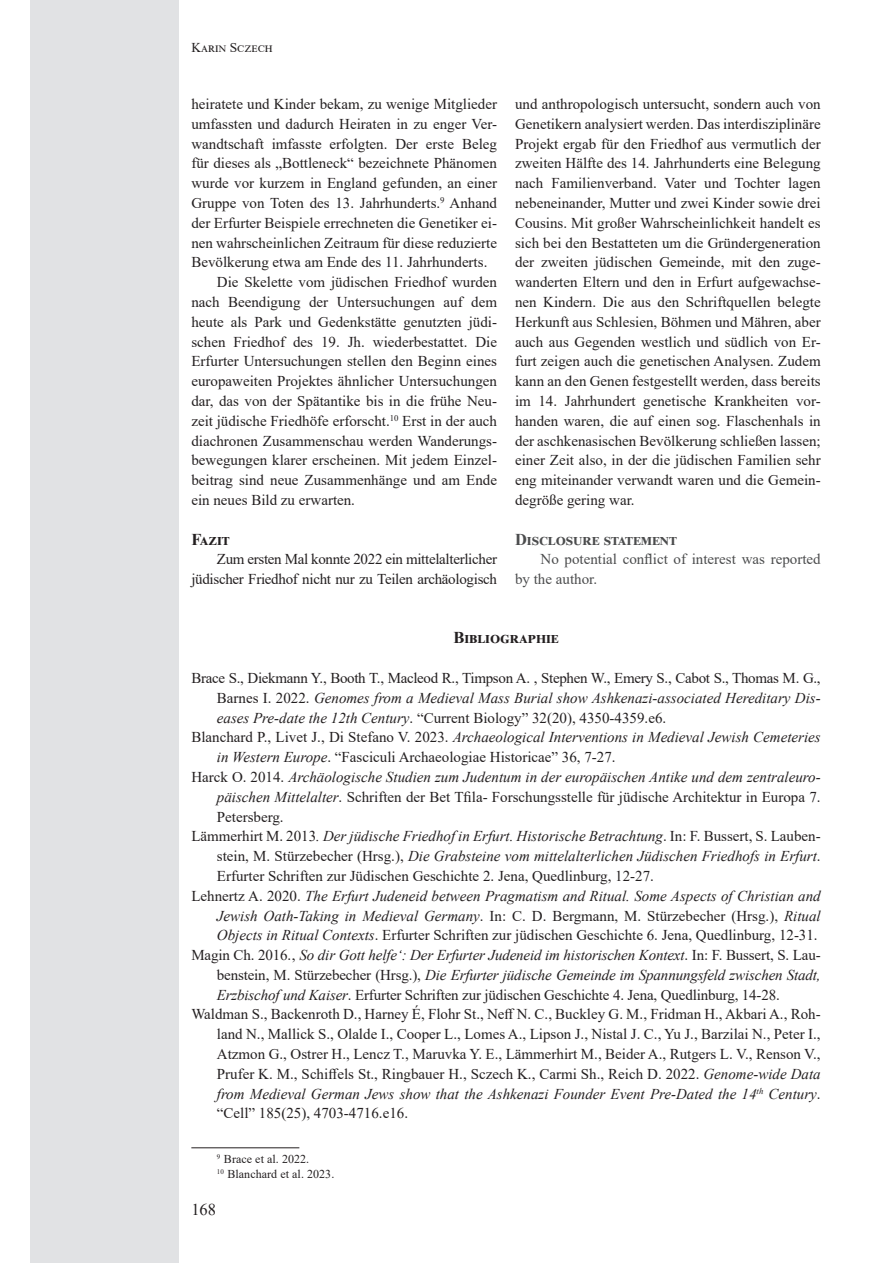
<style>
.page{position:relative;width:893px;height:1263px;background:#fff}
.page>*{position:absolute;margin:0;border:0;box-sizing:border-box;transform-origin:0 0}
.t1{font:700 16.5px "Times New Roman";color:#4b4c4d}
.t2{font:700 16.5px "Times New Roman";color:#231f20}
.t3{font:16.5px "Times New Roman";color:#231f20}
.t4{font:15px/19.8px "Times New Roman";color:#231f20;text-align:justify}
.t5{font:italic 15px/19.8px "Times New Roman";letter-spacing:-.01em;color:#231f20;text-align:justify}
.t6{font:15px/19.8px "Times New Roman";letter-spacing:-.02em;color:#231f20;text-align:right}
.t7{font:15px/19.8px "Times New Roman";color:#4b4c4d}
.t8{font:13.5px "Times New Roman";color:#231f20}
.przypis{font:12px "Times New Roman";letter-spacing:.005em;color:#231f20}
.s1{font-style:italic}
.s2{font-style:normal}
</style>
<div class="page">
<div style="left:30px;top:0;width:149px;height:1263px;background:#e1e2e4"></div>
<hr style="left:191px;top:1147px;width:108px;height:1px;background:#231f20">
<p class="t8" style="left:191px;top:38px;width:83px">Karin Sczech</p>
<p class="t4" style="left:191px;top:94px;width:307px">heiratete und Kinder bekam, zu wenige Mitglieder umfassten und dadurch Heiraten in zu enger Ver&shy;wandtschaft imfasste erfolgten. Der erste Beleg für dieses als „Bottleneck“ bezeichnete Phänomen wurde vor kurzem in England gefunden, an einer Gruppe von Toten des 13. Jahrhunderts.<sup>9</sup> Anhand der Erfurter Beispiele errechneten die Genetiker ei&shy;nen wahrscheinlichen Zeitraum für diese reduzierte Bevölkerung etwa am Ende des 11. Jahrhunderts.</p>
<p class="t4" style="left:191px;top:272px;width:307px;text-indent:26px">Die Skelette vom jüdischen Friedhof wurden nach Beendigung der Untersuchungen auf dem heute als Park und Gedenkstätte genutzten jüdi&shy;schen Friedhof des 19. Jh. wiederbestattet. Die Erfurter Untersuchungen stellen den Beginn eines europaweiten Projektes ähnlicher Untersuchungen dar, das von der Spätantike bis in die frühe Neu&shy;zeit jüdische Friedhöfe erforscht.<sup>10</sup> Erst in der auch diachronen Zusammenschau werden Wanderungs&shy;bewegungen klarer erscheinen. Mit jedem Einzel&shy;beitrag sind neue Zusammenhänge und am Ende ein neues Bild zu erwarten.</p>
<p class="t2" style="left:191px;top:527px;width:40px">Fazit</p>
<p class="t6" style="left:191px;top:549px;width:307px">Zum ersten Mal konnte 2022 ein mittelalterlicher jüdischer Friedhof nicht nur zu Teilen archäologisch</p>
<p class="t4" style="left:515px;top:94px;width:307px">und anthropologisch untersucht, sondern auch von Genetikern analysiert werden. Das interdisziplinäre Projekt ergab für den Friedhof aus vermutlich der zweiten Hälfte des 14. Jahrhunderts eine Belegung nach Familienverband. Vater und Tochter lagen nebeneinander, Mutter und zwei Kinder sowie drei Cousins. Mit großer Wahrscheinlichkeit handelt es sich bei den Bestatteten um die Gründergeneration der zweiten jüdischen Gemeinde, mit den zuge&shy;wanderten Eltern und den in Erfurt aufgewachse&shy;nen Kindern. Die aus den Schriftquellen belegte Herkunft aus Schlesien, Böhmen und Mähren, aber auch aus Gegenden westlich und südlich von Er&shy;furt zeigen auch die genetischen Analysen. Zudem kann an den Genen festgestellt werden, dass bereits im 14. Jahrhundert genetische Krankheiten vor&shy;handen waren, die auf einen sog. Flaschenhals in der aschkenasischen Bevölkerung schließen lassen; einer Zeit also, in der die jüdischen Familien sehr eng miteinander verwandt waren und die Gemein&shy;degröße gering war.</p>
<p class="t1" style="left:515px;top:527px;width:164px">Disclosure statement</p>
<p class="t7" style="left:515px;top:549px;width:307px;text-indent:26px">No potential conflict of interest was reported by the author.</p>
<p class="t2" style="left:453px;top:626px;width:107px">Bibliographie</p>
<p class="t4" style="left:217px;top:668px;width:605px;text-indent:-26px">Brace S., Diekmann Y., Booth T., Macleod R., Timpson A. , Stephen W., Emery S., Cabot S., Thomas M. G., Barnes I. 2022. <span class="s1">Genomes from a Medieval Mass Burial show Ashkenazi-associated Hereditary Dis&shy;eases Pre-date the 12th Century</span>. “Current Biology” 32(20), 4350-4359.e6.</p>
<p class="t4" style="left:217px;top:727px;width:605px;text-indent:-26px">Blanchard P., Livet J., Di Stefano V. 2023. <span class="s1">Archaeological Interventions in Medieval Jewish Cemeteries in Western Europe</span>. “Fasciculi Archaeologiae Historicae” 36, 7-27.</p>
<p class="t4" style="left:217px;top:766px;width:605px;text-indent:-26px">Harck O. 2014. <span class="s1">Archäologische Studien zum Judentum in der europäischen Antike und dem zentraleuro&shy;päischen Mittelalter</span>. Schriften der Bet Tfila- Forschungsstelle für jüdische Architektur in Europa 7.<br>Petersberg.</p>
<p class="t4" style="left:217px;top:826px;width:605px;text-indent:-26px">Lämmerhirt M. 2013<span class="s1">. Der jüdische Friedhof in Erfurt. Historische Betrachtung</span>. In: F. Bussert, S. Lauben&shy;stein, M. Stürzebecher (Hrsg.), <span class="s1">Die Grabsteine vom mittelalterlichen Jüdischen Friedhofs in Erfurt</span>.<br>Erfurter Schriften zur Jüdischen Geschichte 2. Jena, Quedlinburg, 12-27.</p>
<p class="t5" style="left:217px;top:885px;width:605px;text-indent:-26px"><span class="s2">Lehnertz A. 2020.</span> The Erfurt Judeneid between Pragmatism and Ritual. Some Aspects of Christian and Jewish Oath-Taking in Medieval Germany<span class="s2">. In: C. D. Bergmann, M. Stürzebecher (Hrsg.),</span> Ritual Objects in Ritual Contexts<span class="s2">. Erfurter Schriften zur jüdischen Geschichte 6. Jena, Quedlinburg, 12-31.</span></p>
<p class="t5" style="left:217px;top:945px;width:605px;text-indent:-26px"><span class="s2">Magin Ch. 2016.‚</span> So dir Gott helfe‘: Der Erfurter Judeneid im historischen Kontext<span class="s2">. In: F. Bussert, S. Lau&shy;benstein, M. Stürzebecher (Hrsg.),</span> Die Erfurter jüdische Gemeinde im Spannungsfeld zwischen Stadt, Erzbischof und Kaiser<span class="s2">. Erfurter Schriften zur jüdischen Geschichte 4. Jena, Quedlinburg, 14-28.</span></p>
<p class="t4" style="left:217px;top:1004px;width:605px;text-indent:-26px">Waldman S., Backenroth D., Harney É, Flohr St., Neff N. C., Buckley G. M., Fridman H., Akbari A., Roh&shy;land N., Mallick S., Olalde I., Cooper L., Lomes A., Lipson J., Nistal J. C., Yu J., Barzilai N., Peter I., Atzmon G., Ostrer H., Lencz T., Maruvka Y. E., Lämmerhirt M., Beider A., Rutgers L. V., Renson V., Prufer K. M., Schiffels St., Ringbauer H., Sczech K., Carmi Sh., Reich D. 2022. <span class="s1">Genome-wide Data from Medieval German Jews show that the Ashkenazi Founder Event Pre-Dated the 14</span><sup>th</sup> <span class="s1">Century</span>. “Cell” 185(25), 4703-4716.e16.</p>
<p class="przypis" style="left:217px;top:1150px;width:94px"><sup>9</sup> Brace et al. 2022.</p>
<p class="przypis" style="left:217px;top:1165px;width:119px"><sup>10</sup> Blanchard et al. 2023.</p>
<p class="t3" style="left:191px;top:1198px;width:26px">168</p>
</div>
